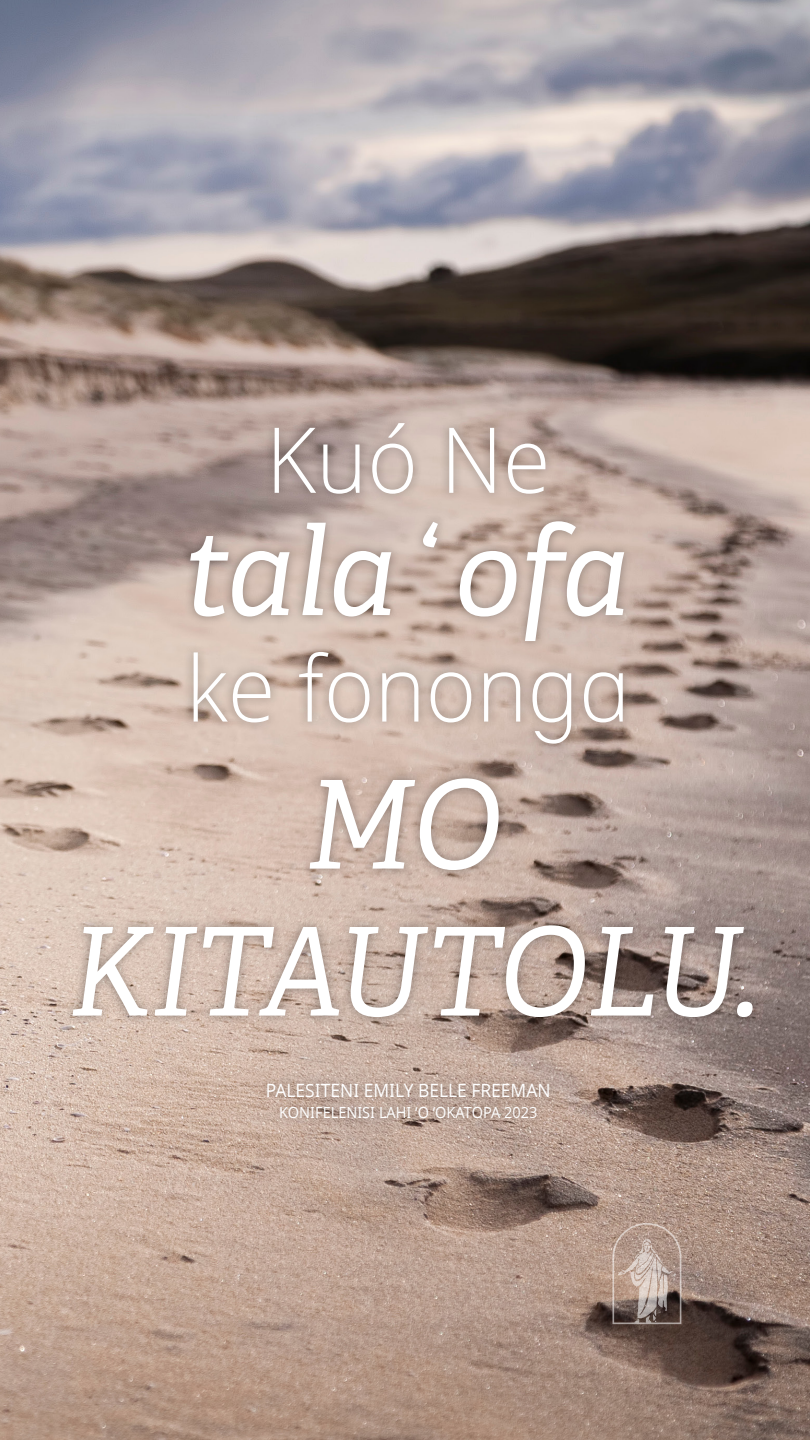
<style>
.page{position:relative;width:810px;height:1440px;background:#fff}
.page>*{position:absolute;margin:0;border:0;box-sizing:border-box;transform-origin:0 0}
.artcl13_p1_figure_image_aside_quote_firs{font:italic 122.4px/147px "Helam Slablds Lat";color:#fff;text-align:center;scale:.95 1}
.artcl13_p1_figure_image_aside_quote_firs-2{font:300 91.05px "Dots Solidlds Lat";color:#fff;scale:.95 1}
.artcl13_p1_figure_image_aside_quote_cita{font:18.38px "Dots Solidlds Lat";color:#fff;scale:.95 1}
.artcl13_p1_figure_image_aside_quote_cita-2{font:15.3px "Dots Solidlds Lat";color:#fff;scale:.95 1}
</style>
<div class="page">
<img style="left:0;top:0;width:810px;height:1440px">
<div style="left:63px;top:413px;width:700px;height:715px;background:#000;opacity:.35"></div>
<svg style="left:612px;top:1223px;width:69px;height:101px;background:#a79388"></svg>
<p class="artcl13_p1_figure_image_aside_quote_firs-2" style="left:266px;top:394px;width:301px">Kuó Ne</p>
<p class="artcl13_p1_figure_image_aside_quote_firs" style="left:183px;top:496px;width:471px">talaʻofa</p>
<p class="artcl13_p1_figure_image_aside_quote_firs-2" style="left:186px;top:622px;width:469px">ke fononga</p>
<p class="artcl13_p1_figure_image_aside_quote_firs" style="left:68px;top:750px;width:729px">MO<br>KITAUTOLU.</p>
<p class="artcl13_p1_figure_image_aside_quote_cita" style="left:266px;top:1076px;width:301px">PALESITENI EMILY BELLE FREEMAN</p>
<p class="artcl13_p1_figure_image_aside_quote_cita-2" style="left:279px;top:1101px;width:274px">KONIFELENISI LAHI ʻO ʻOKATOPA 2023</p>
</div>
